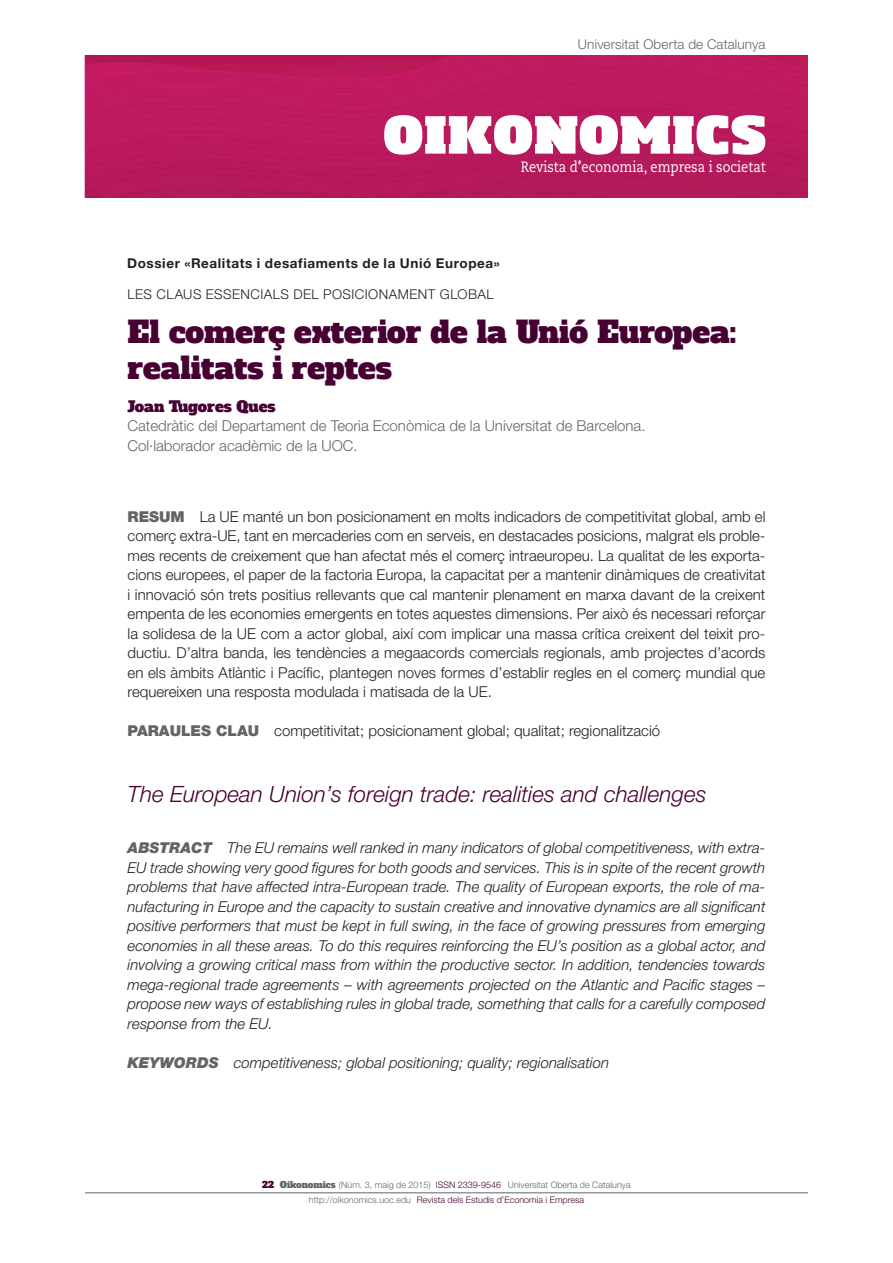
<style>
.page{position:relative;width:893px;height:1263px;background:#fff}
.page>*{position:absolute;margin:0;border:0;box-sizing:border-box;transform-origin:0 0}
._02_Titulo{font:30px/36px "Alfa Slab One";color:#460132}
._06_Traduccion_titul{font:italic 300 22.5px "Helvetica Neue LT Std";color:#460132}
._05_Texto_resumen{font:italic 300 15px/19.5px "Helvetica Neue LT Std";color:#231f20;text-align:justify}
._05_Texto_resumen-2{font:300 15px/19.5px "Helvetica Neue LT Std";color:#231f20;text-align:justify}
._04_Cargo_autor{font:300 15px/19.5px "Helvetica Neue LT Std";color:#626568}
._05_Texto_palabras_c{font:300 15px "Helvetica Neue LT Std";color:#231f20}
.t1{font:15px "Caecilia LT Std";color:#fff;scale:.86 1}
._03_Autor{font:15px "Alfa Slab One";color:#460132}
._01_Articulo_dossier{font:700 13.5px "Helvetica Neue LT Std";letter-spacing:.045em;color:#231f20}
._01_Articulo_tipo{font:300 13.5px "Helvetica Neue LT Std";letter-spacing:.035em;color:#231f20}
.t2{font:300 13.5px "Helvetica Neue LT Std";letter-spacing:.01em;color:#626568}
.t3{font:300 9px "Helvetica Neue LT Std";color:#626568}
.t4{font:300 9px "Helvetica Neue LT Std";color:#460132}
.s1{font-weight:900;color:#626568}
.s2{font-family:"Alfa Slab One";font-weight:400;color:#460132}
.s3{font-family:"Alfa Slab One";font-weight:400}
.s4{color:#460132}
.s5{color:#626568}
</style>
<div class="page">
<hr style="left:85px;top:1192px;width:723px;height:1px;background:#626568">
<img style="left:85px;top:56px;width:723px;height:142px">
<svg style="left:384px;top:115px;width:381px;height:40px"></svg>
<p class="t2" style="left:578px;top:36px;width:189px">Universitat Oberta de Catalunya</p>
<p class="t1" style="left:521px;top:158px;width:286px">Revista d’economia, empresa i societat</p>
<p class="_01_Articulo_dossier" style="left:127px;top:255px;width:374px">Dossier «Realitats i desafiaments de la Unió Europea»</p>
<p class="_01_Articulo_tipo" style="left:128px;top:286px;width:368px">LES CLAUS ESSENCIALS DEL POSICIONAMENT GLOBAL</p>
<p class="_02_Titulo" style="left:128px;top:315px;width:611px">El comerç exterior de la Unió Europea: realitats i reptes</p>
<p class="_03_Autor" style="left:128px;top:396px;width:150px">Joan Tugores Ques</p>
<p class="_04_Cargo_autor" style="left:128px;top:416px;width:519px">Catedràtic del Departament de Teoria Econòmica de la Universitat de Barcelona.<br>Col·laborador acadèmic de la UOC.</p>
<p class="_05_Texto_resumen-2" style="left:128px;top:506px;width:639px"><span class="s1">RESUM</span> La UE manté un bon posicionament en molts indicadors de competitivitat global, amb el comerç extra-UE, tant en mercaderies com en serveis, en destacades posicions, malgrat els proble&shy;mes recents de creixement que han afectat més el comerç intraeuropeu. La qualitat de les exporta&shy;cions europees, el paper de la factoria Europa, la capacitat per a mantenir dinàmiques de creativitat i innovació són trets positius rellevants que cal mantenir plenament en marxa davant de la creixent empenta de les economies emergents en totes aquestes dimensions. Per això és necessari reforçar la solidesa de la UE com a actor global, així com implicar una massa crítica creixent del teixit pro&shy;ductiu. D’altra banda, les tendències a megaacords comercials regionals, amb projectes d’acords en els àmbits Atlàntic i Pacífic, plantegen noves formes d’establir regles en el comerç mundial que requereixen una resposta modulada i matisada de la UE.</p>
<p class="_05_Texto_palabras_c" style="left:128px;top:722px;width:534px"><span class="s1">PARAULES CLAU</span> competitivitat; posicionament global; qualitat; regionalització</p>
<p class="_06_Traduccion_titul" style="left:128px;top:781px;width:580px">The European Union’s foreign trade: realities and challenges</p>
<p class="_05_Texto_resumen" style="left:128px;top:838px;width:639px"><span class="s1">ABSTRACT</span> The EU remains well ranked in many indicators of global competitiveness, with extra-EU trade showing very good figures for both goods and services. This is in spite of the recent growth problems that have affected intra-European trade. The quality of European exports, the role of ma&shy;nufacturing in Europe and the capacity to sustain creative and innovative dynamics are all significant positive performers that must be kept in full swing, in the face of growing pressures from emerging economies in all these areas. To do this requires reinforcing the EU’s position as a global actor, and involving a growing critical mass from within the productive sector. In addition, tendencies towards mega-regional trade agreements – with agreements projected on the Atlantic and Pacific stages – propose new ways of establishing rules in global trade, something that calls for a carefully composed response from the EU.</p>
<p class="_05_Texto_resumen" style="left:128px;top:1053px;width:483px"><span class="s1">KEYWORDS</span> competitiveness; global positioning; quality; regionalisation</p>
<p class="t3" style="left:262px;top:1179px;width:370px"><span class="s2">22</span> <span class="s3">Oikonomics</span> (Núm. 3, maig de 2015) <span class="s4">ISSN 2339-9546</span> Universitat Oberta de Catalunya</p>
<p class="t4" style="left:309px;top:1194px;width:277px"><span class="s5">http://oikonomics.uoc.edu</span> Revista dels Estudis d’Economia i Empresa</p>
</div>
